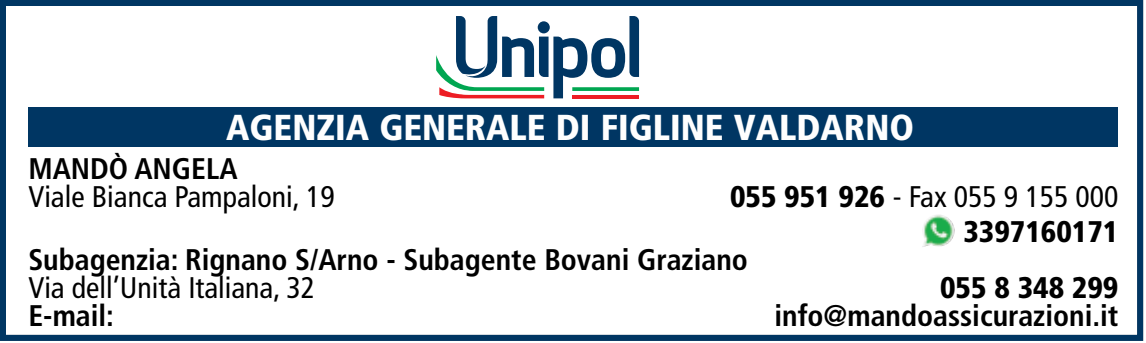
<style>
.page{position:relative;width:1146px;height:343px;background:#fff}
.page>*{position:absolute;margin:0;border:0;box-sizing:border-box;transform-origin:0 0}
.t1{font:900 condensed 36px "Frutiger LT Std";color:#fefefe}
.t2{font:700 condensed 29.6px "Frutiger LT Std";color:#000}
.t3{font:condensed 29.6px "Frutiger LT Std";color:#000}
.t4{font:900 condensed 29.6px/34.4px "Frutiger LT Std";color:#000;text-align:right}
.s1{font-weight:400}
</style>
<div class="page">
<div style="left:28px;top:107px;width:1089px;height:39px;background:#003663"></div>
<svg style="left:436px;top:16px;width:203px;height:82px"></svg>
<hr style="left:572px;top:95px;width:67px;height:3px;background:#ed1d24">
<svg style="left:572px;top:87px;width:67px;height:4px"></svg>
<hr style="left:572px;top:91px;width:67px;height:4px;background:#fff">
<img style="left:922px;top:215px;width:32px;height:32px">
<div style="left:0;top:0;width:1142px;height:340px;border:6px solid #003663"></div>
<p class="t1" style="left:226px;top:106px;width:689px">AGENZIA GENERALE DI FIGLINE VALDARNO</p>
<p class="t2" style="left:28px;top:151px;width:211px">MANDÒ ANGELA</p>
<p class="t3" style="left:28px;top:179px;width:308px">Viale Bianca Pampaloni, 19</p>
<p class="t4" style="left:730px;top:179px;width:390px">055 951 926 <span class="s1">- Fax 055 9 155 000<br></span>3397160171</p>
<p class="t2" style="left:28px;top:242px;width:721px">Subagenzia: Rignano S/Arno - Subagente Bovani Graziano</p>
<p class="t3" style="left:28px;top:270px;width:288px">Via dell’Unità Italiana, 32</p>
<p class="t4" style="left:939px;top:270px;width:180px">055 8 348 299</p>
<p class="t2" style="left:28px;top:298px;width:87px">E-mail:</p>
<p class="t2" style="left:774px;top:298px;width:345px">info@mandoassicurazioni.it</p>
</div>
